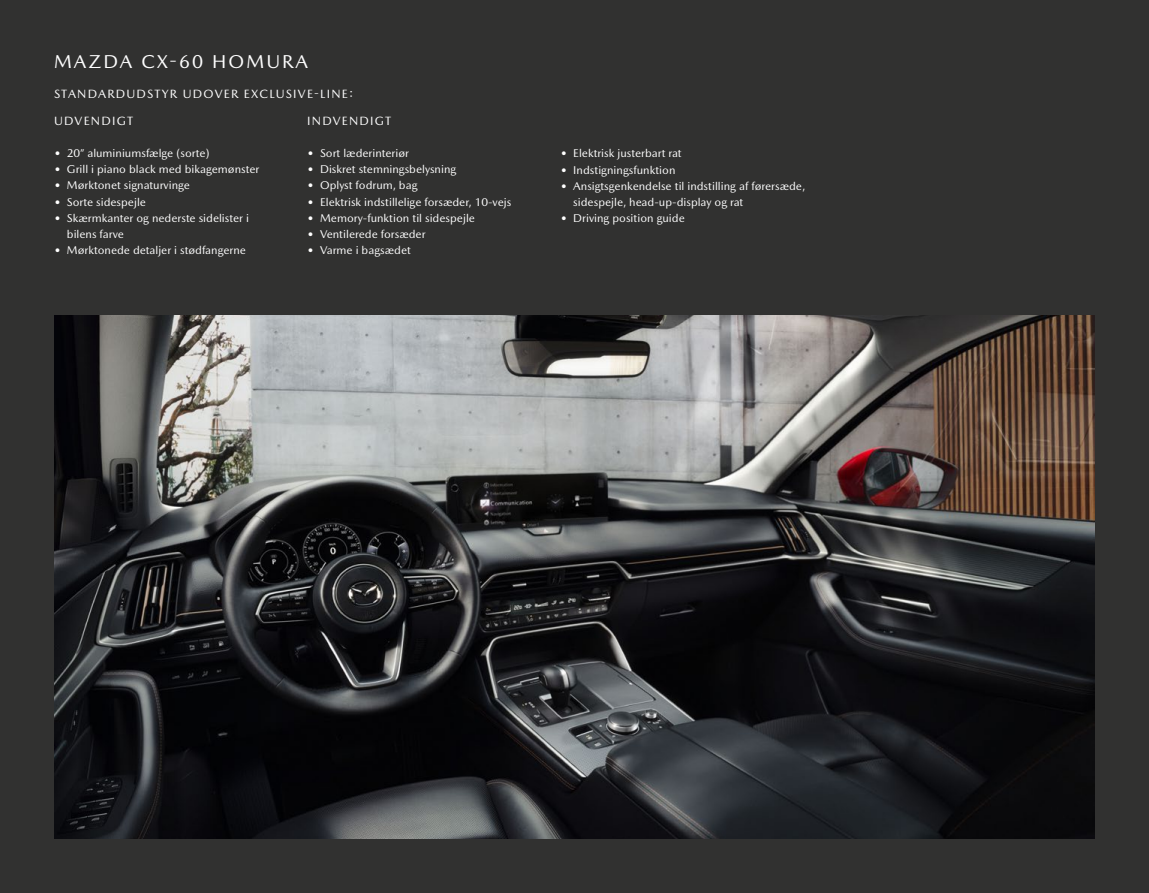
<style>
.page{position:relative;width:1149px;height:893px;background:#fff}
.page>*{position:absolute;margin:0;border:0;box-sizing:border-box;transform-origin:0 0}
.t1{font:18.9px "Mazda Type";letter-spacing:.11em;color:#fff}
.t2{font:12.15px "Mazda Type";letter-spacing:.1em;color:#fff}
.t3{font:11.55px/16.2px "Mazda Type";color:#fff}
</style>
<div class="page">
<div style="left:0;top:0;width:1148px;height:893px;background:#313130"></div>
<img style="left:54px;top:316px;width:1040px;height:523px">
<p class="t1" style="left:54px;top:51px;width:255px">MAZDA CX-60 HOMURA</p>
<p class="t2" style="left:54px;top:87px;width:301px">STANDARDUDSTYR UDOVER EXCLUSIVE-LINE:</p>
<p class="t2" style="left:54px;top:113px;width:81px">UDVENDIGT</p>
<p class="t3" style="left:54px;top:145px;width:157px">• 20” aluminiumsfælge (sorte)</p>
<p class="t3" style="left:54px;top:161px;width:207px">• Grill i piano black med bikagemønster</p>
<p class="t3" style="left:54px;top:177px;width:137px">• Mørktonet signaturvinge</p>
<p class="t3" style="left:54px;top:193px;width:93px">• Sorte sidespejle</p>
<p class="t3" style="left:67px;top:210px;width:183px;text-indent:-13px">• Skærmkanter og nederste sidelister i bilens farve</p>
<p class="t3" style="left:54px;top:242px;width:193px">• Mørktonede detaljer i stødfangerne</p>
<p class="t2" style="left:307px;top:113px;width:86px">INDVENDIGT</p>
<p class="t3" style="left:307px;top:145px;width:103px">• Sort læderinteriør</p>
<p class="t3" style="left:307px;top:161px;width:150px">• Diskret stemningsbelysning</p>
<p class="t3" style="left:307px;top:177px;width:112px">• Oplyst fodrum, bag</p>
<p class="t3" style="left:307px;top:193px;width:205px">• Elektrisk indstillelige forsæder, 10-vejs</p>
<p class="t3" style="left:307px;top:210px;width:169px">• Memory-funktion til sidespejle</p>
<p class="t3" style="left:307px;top:226px;width:120px">• Ventilerede forsæder</p>
<p class="t3" style="left:307px;top:242px;width:105px">• Varme i bagsædet</p>
<p class="t3" style="left:560px;top:145px;width:123px">• Elektrisk justerbart rat</p>
<p class="t3" style="left:560px;top:161px;width:116px">• Indstigningsfunktion</p>
<p class="t3" style="left:573px;top:178px;width:233px;text-indent:-13px">• Ansigtsgenkendelse til indstilling af førersæde, sidespejle, head-up-display og rat</p>
<p class="t3" style="left:560px;top:210px;width:126px">• Driving position guide</p>
</div>
